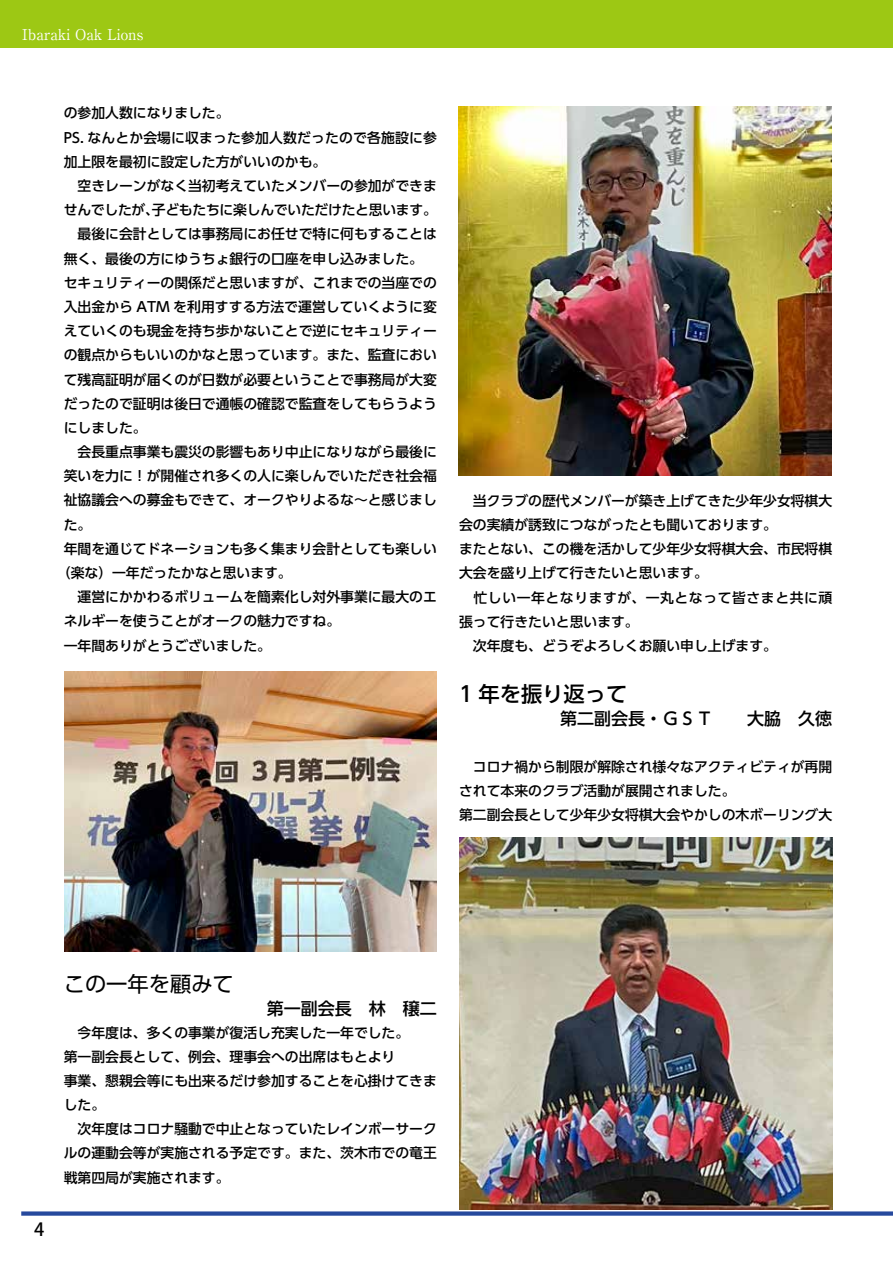
<style>
.page{position:relative;width:893px;height:1263px;background:#fff}
.page>*{position:absolute;margin:0;border:0;box-sizing:border-box;transform-origin:0 0}
.t1{font:21.3px "UD Shin Go Pro";color:#000}
.t2{font:500 21.3px "UD Shin Go Pro";color:#000}
.t3{font:500 18px "Koz Go Pro";color:#000}
.t4{font:500 16.95px "UD Shin Go Pro";color:#000}
.t5{font:14.85px "Ryumin Pro";color:#fff}
.t6{font:500 13.8px/24.2px "UD Shin Go Pro";color:#000}
.t7{font:500 13.8px "UD Shin Go Pro";letter-spacing:-.02em;color:#000}
</style>
<div class="page">
<div style="left:21px;top:1211px;width:872px;height:5px;background:#26499d"></div>
<div style="left:0;top:0;width:893px;height:47px;background:#9dc814"></div>
<img style="left:65px;top:672px;width:372px;height:280px">
<img style="left:458px;top:106px;width:373px;height:370px">
<img style="left:459px;top:837px;width:373px;height:373px">
<p class="t5" style="left:22px;top:23px;width:122px">Ibaraki Oak Lions</p>
<p class="t6" style="left:64px;top:101px;width:167px">の参加人数になりました。</p>
<p class="t6" style="left:64px;top:125px;width:375px">PS. なんとか会場に収まった参加人数だったので各施設に参</p>
<p class="t6" style="left:64px;top:149px;width:264px">加上限を最初に設定した方がいいのかも。</p>
<p class="t6" style="left:64px;top:173px;width:375px">　空きレーンがなく当初考えていたメンバーの参加ができま</p>
<p class="t7" style="left:64px;top:199px;width:375px">せんでしたが、子どもたちに楽しんでいただけたと思います。</p>
<p class="t6" style="left:64px;top:222px;width:375px">　最後に会計としては事務局にお任せで特に何もすることは</p>
<p class="t6" style="left:64px;top:246px;width:361px">無く、最後の方にゆうちょ銀行の口座を申し込みました。</p>
<p class="t6" style="left:64px;top:270px;width:375px">セキュリティーの関係だと思いますが、これまでの当座での</p>
<p class="t6" style="left:64px;top:294px;width:375px">入出金から ATM を利用すする方法で運営していくように変</p>
<p class="t6" style="left:64px;top:318px;width:375px">えていくのも現金を持ち歩かないことで逆にセキュリティー</p>
<p class="t6" style="left:64px;top:343px;width:375px">の観点からもいいのかなと思っています。また、監査におい</p>
<p class="t6" style="left:64px;top:367px;width:375px">て残高証明が届くのが日数が必要ということで事務局が大変</p>
<p class="t6" style="left:64px;top:391px;width:375px">だったので証明は後日で通帳の確認で監査をしてもらうよう</p>
<p class="t6" style="left:64px;top:415px;width:84px">にしました。</p>
<p class="t6" style="left:64px;top:439px;width:375px">　会長重点事業も震災の影響もあり中止になりながら最後に</p>
<p class="t6" style="left:64px;top:463px;width:375px">笑いを力に！が開催され多くの人に楽しんでいただき社会福</p>
<p class="t6" style="left:64px;top:488px;width:375px">祉協議会への募金もできて、オークやりよるな～と感じまし</p>
<p class="t6" style="left:64px;top:512px;width:29px">た。</p>
<p class="t6" style="left:64px;top:536px;width:375px">年間を通じてドネーションも多く集まり会計としても楽しい</p>
<p class="t6" style="left:57px;top:560px;width:236px">（楽な）一年だったかなと思います。</p>
<p class="t6" style="left:64px;top:584px;width:375px">　運営にかかわるボリュームを簡素化し対外事業に最大のエ</p>
<p class="t6" style="left:64px;top:609px;width:278px">ネルギーを使うことがオークの魅力ですね。</p>
<p class="t6" style="left:64px;top:633px;width:209px">一年間ありがとうございました。</p>
<p class="t6" style="left:459px;top:488px;width:375px">　当クラブの歴代メンバーが築き上げてきた少年少女将棋大会の実績が誘致につながったとも聞いております。<br>またとない、この機を活かして少年少女将棋大会、市民将棋大会を盛り上げて行きたいと思います。<br>　忙しい一年となりますが、一丸となって皆さまと共に頑張って行きたいと思います。<br>　次年度も、どうぞよろしくお願い申し上げます。</p>
<h1 class="t2" style="left:459px;top:677px;width:170px">1 年を振り返って</h1>
<p class="t4" style="left:560px;top:704px;width:274px">第二副会長・ＧＳＴ　　大脇　久徳</p>
<p class="t6" style="left:459px;top:754px;width:375px">　コロナ禍から制限が解除され様々なアクティビティが再開されて本来のクラブ活動が展開されました。<br>第二副会長として少年少女将棋大会やかしの木ボーリング大</p>
<h2 class="t3" style="left:34px;top:1218px;width:12px">4</h2>
<h1 class="t1" style="left:64px;top:967px;width:172px">この一年を顧みて</h1>
<p class="t4" style="left:267px;top:994px;width:172px">第一副会長　林　穣二</p>
<p class="t6" style="left:64px;top:1020px;width:375px">　今年度は、多くの事業が復活し充実した一年でした。<br>第一副会長として、例会、理事会への出席はもとより<br>事業、懇親会等にも出来るだけ参加することを心掛けてきました。<br>　次年度はコロナ騒動で中止となっていたレインボーサークルの運動会等が実施される予定です。また、茨木市での竜王戦第四局が実施されます。</p>
</div>
